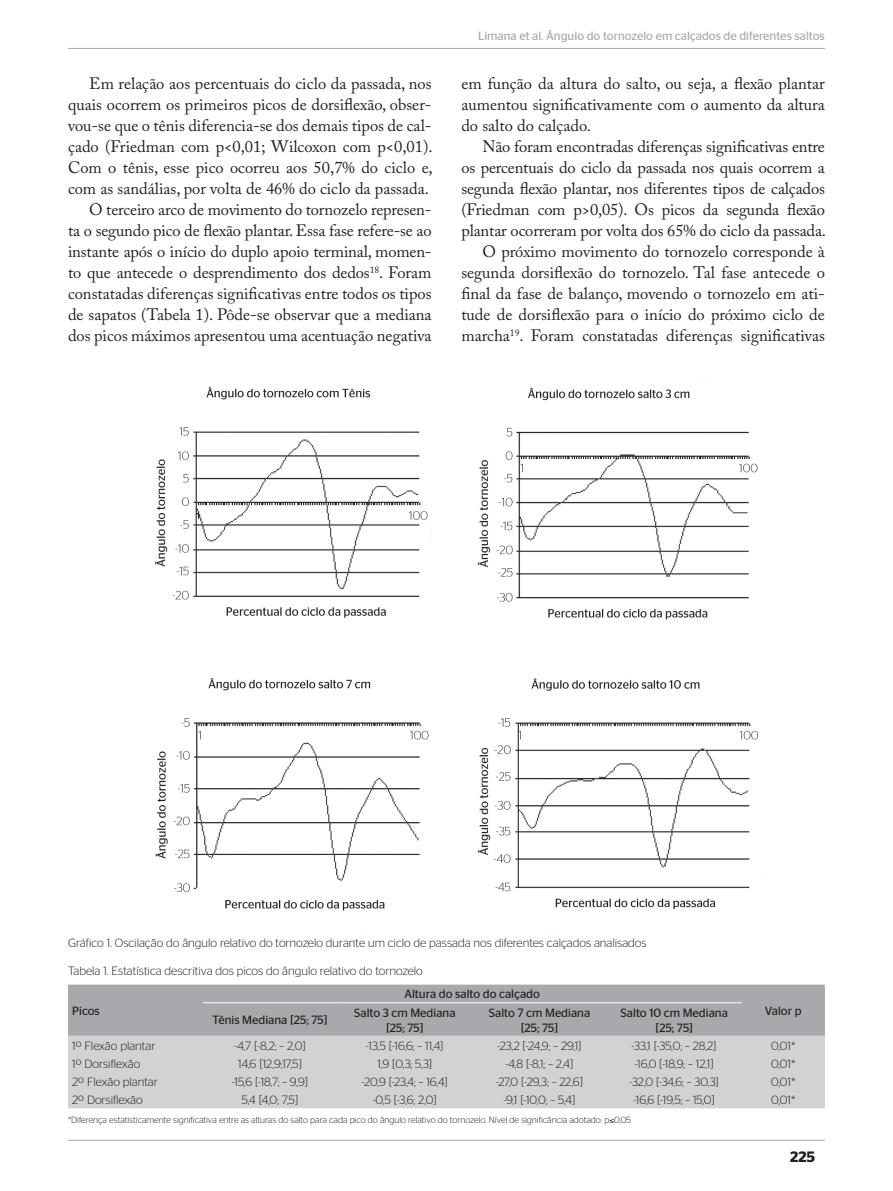
<style>
.page{position:relative;width:893px;height:1191px;background:#fff}
.page>*{position:absolute;margin:0;border:0;box-sizing:border-box;transform-origin:0 0}
._4_1_texto{font:16.5px/21px "Adobe Caslon Pro";color:#231f20;text-align:justify}
.t1{font:600 15px "Stag Sans";color:#231f20}
._7_3_tab_texto{font:300 12px "Stag Sans";color:#231f20}
._7_0_titulo_fig_tab{font:300 12px "Stag Sans";color:#231f20}
._7_2_tab_primeira_li{font:12px/15px "Stag Sans";color:#231f20;text-align:center}
.t2{font:12px "Stag Sans";color:#a8a9ad}
._7_1_legenda_fig_tab{font:300 9px "Stag Sans";color:#231f20}
</style>
<div class="page">
<hr style="left:68px;top:1140px;width:757px;height:1px;background:#a8a9ad">
<hr style="left:68px;top:48px;width:757px;height:1px;background:#a8a9ad">
<img style="left:154px;top:387px;width:274px;height:231px">
<img style="left:477px;top:387px;width:281px;height:233px">
<img style="left:477px;top:678px;width:282px;height:232px">
<img style="left:155px;top:678px;width:274px;height:233px">
<div style="left:68px;top:984px;width:757px;height:51px;background:#a8a9ad"></div>
<div style="left:68px;top:1035px;width:757px;height:73px;background:#d1d2d4"></div>
<hr style="left:203px;top:1002px;width:134px;height:1px;background:#fff">
<hr style="left:337px;top:1002px;width:135px;height:1px;background:#fff">
<hr style="left:472px;top:1002px;width:135px;height:1px;background:#fff">
<hr style="left:607px;top:1002px;width:135px;height:1px;background:#fff">
<p class="_4_1_texto" style="left:68px;top:73px;width:366px;text-indent:21px">Em relação aos percentuais do ciclo da passada, nos quais ocorrem os primeiros picos de dorsiflexão, obser&shy;vou-se que o tênis diferencia-se dos demais tipos de cal&shy;çado (Friedman com p&lt;0,01; Wilcoxon com p&lt;0,01).<br>Com o tênis, esse pico ocorreu aos 50,7% do ciclo e, com as sandálias, por volta de 46% do ciclo da passada.</p>
<p class="_4_1_texto" style="left:68px;top:199px;width:365px;text-indent:21px">O terceiro arco de movimento do tornozelo represen&shy;ta o segundo pico de flexão plantar. Essa fase refere-se ao instante após o início do duplo apoio terminal, momen&shy;to que antecede o desprendimento dos dedos<sup>18</sup>. Foram constatadas diferenças significativas entre todos os tipos de sapatos (Tabela 1). Pôde-se observar que a mediana dos picos máximos apresentou uma acentuação negativa</p>
<p class="t2" style="left:478px;top:29px;width:348px">Limana et al. Ângulo do tornozelo em calçados de diferentes saltos</p>
<p class="_4_1_texto" style="left:461px;top:73px;width:365px">em função da altura do salto, ou seja, a flexão plantar aumentou significativamente com o aumento da altura do salto do calçado.</p>
<p class="_4_1_texto" style="left:461px;top:136px;width:366px;text-indent:21px">Não foram encontradas diferenças significativas entre os percentuais do ciclo da passada nos quais ocorrem a segunda flexão plantar, nos diferentes tipos de calçados (Friedman com p&gt;0,05). Os picos da segunda flexão plantar ocorreram por volta dos 65% do ciclo da passada.</p>
<p class="_4_1_texto" style="left:461px;top:241px;width:365px;text-indent:21px">O próximo movimento do tornozelo corresponde à segunda dorsiflexão do tornozelo. Tal fase antecede o final da fase de balanço, movendo o tornozelo em ati&shy;tude de dorsiflexão para o início do próximo ciclo de marcha<sup>19</sup>. Foram constatadas diferenças significativas</p>
<p class="_7_0_titulo_fig_tab" style="left:68px;top:936px;width:580px">Gráfico 1. Oscilação do ângulo relativo do tornozelo durante um ciclo de passada nos diferentes calçados analisados</p>
<p class="_7_0_titulo_fig_tab" style="left:68px;top:964px;width:356px">Tabela 1. Estatística descritiva dos picos do ângulo relativo do tornozelo</p>
<p class="_7_2_tab_primeira_li" style="left:72px;top:1003px;width:29px">Picos</p>
<p class="_7_2_tab_primeira_li" style="left:404px;top:986px;width:137px">Altura do salto do calçado</p>
<p class="_7_2_tab_primeira_li" style="left:213px;top:1012px;width:116px">Tênis Mediana [25; 75]</p>
<p class="_7_2_tab_primeira_li" style="left:354px;top:1004px;width:103px">Salto 3 cm Mediana [25; 75]</p>
<p class="_7_2_tab_primeira_li" style="left:489px;top:1004px;width:103px">Salto 7 cm Mediana [25; 75]</p>
<p class="_7_2_tab_primeira_li" style="left:621px;top:1004px;width:109px">Salto 10 cm Mediana [25; 75]</p>
<p class="_7_2_tab_primeira_li" style="left:765px;top:1003px;width:38px">Valor p</p>
<p class="_7_3_tab_texto" style="left:72px;top:1039px;width:85px">1º Flexão plantar</p>
<p class="_7_3_tab_texto" style="left:235px;top:1039px;width:73px">-4,7 [-8,2; – 2,0]</p>
<p class="_7_3_tab_texto" style="left:366px;top:1039px;width:79px">-13,5 [-16,6; – 11,4]</p>
<p class="_7_3_tab_texto" style="left:497px;top:1039px;width:85px">-23,2 [-24,9; – 29,1]</p>
<p class="_7_3_tab_texto" style="left:632px;top:1039px;width:86px">-33,1 [-35,0; – 28,2]</p>
<p class="_7_3_tab_texto" style="left:771px;top:1039px;width:26px">0,01*</p>
<p class="_7_3_tab_texto" style="left:72px;top:1057px;width:70px">1º Dorsiflexão</p>
<p class="_7_3_tab_texto" style="left:238px;top:1057px;width:65px">14,6 [12,9;17,5]</p>
<p class="_7_3_tab_texto" style="left:377px;top:1057px;width:56px">1,9 [0,3; 5,3]</p>
<p class="_7_3_tab_texto" style="left:506px;top:1057px;width:69px">-4,8 [-8,1; – 2,4]</p>
<p class="_7_3_tab_texto" style="left:635px;top:1057px;width:80px">-16,0 [-18,9; – 12,1]</p>
<p class="_7_3_tab_texto" style="left:771px;top:1057px;width:26px">0,01*</p>
<p class="_7_3_tab_texto" style="left:72px;top:1075px;width:87px">2º Flexão plantar</p>
<p class="_7_3_tab_texto" style="left:232px;top:1075px;width:77px">-15,6 [-18,7; – 9,9]</p>
<p class="_7_3_tab_texto" style="left:362px;top:1075px;width:88px">-20,9 [-23,4; – 16,4]</p>
<p class="_7_3_tab_texto" style="left:496px;top:1075px;width:88px">-27,0 [-29,3; – 22,6]</p>
<p class="_7_3_tab_texto" style="left:630px;top:1075px;width:91px">-32,0 [-34,6; – 30,3]</p>
<p class="_7_3_tab_texto" style="left:771px;top:1075px;width:26px">0,01*</p>
<p class="_7_3_tab_texto" style="left:72px;top:1093px;width:72px">2º Dorsiflexão</p>
<p class="_7_3_tab_texto" style="left:242px;top:1093px;width:58px">5,4 [4,0; 7,5]</p>
<p class="_7_3_tab_texto" style="left:373px;top:1093px;width:65px">-0,5 [-3,6; 2,0]</p>
<p class="_7_3_tab_texto" style="left:504px;top:1093px;width:73px">-9,1 [-10,0; – 5,4]</p>
<p class="_7_3_tab_texto" style="left:634px;top:1093px;width:83px">-16,6 [-19,5; – 15,0]</p>
<p class="_7_3_tab_texto" style="left:771px;top:1093px;width:26px">0,01*</p>
<p class="_7_1_legenda_fig_tab" style="left:68px;top:1114px;width:565px">*Diferença estatisticamente significativa entre as alturas do salto para cada pico do ângulo relativo do tornozelo. Nível de significância adotado: p≤0,05</p>
<p class="t1" style="left:790px;top:1148px;width:26px">225</p>
</div>
